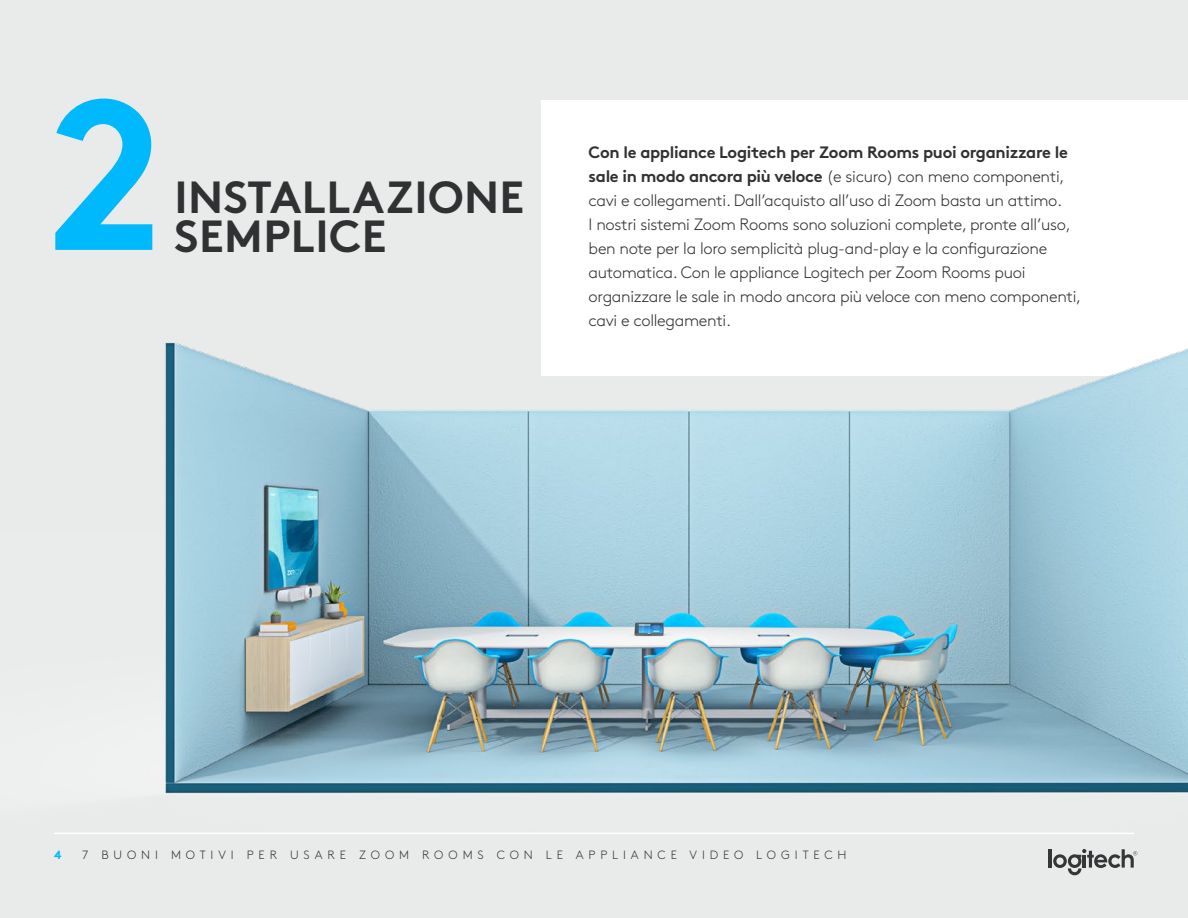
<style>
.page{position:relative;width:1188px;height:918px;background:#e9ebeb}
.page>*{position:absolute;margin:0;border:0;box-sizing:border-box;transform-origin:0 0}
.t1{font:700 213.15px "Brown Pro";color:#00b8fc}
.t2{font:700 45px/39px "Brown Pro";letter-spacing:.01em;color:#2f3132}
.t3{font:300 16.5px/24px "Brown Pro";letter-spacing:-.02em;color:#2f3132}
.t4{font:300 12px "Brown Pro";letter-spacing:.41em;color:#2f3132}
.t5{font:700 12px "Brown Pro";color:#00b8fc}
.s1{font-weight:700}
</style>
<div class="page">
<img style="left:54px;top:100px;width:1134px;height:776px">
<h1 class="t1" style="left:47px;top:3px;width:118px">2</h1>
<h2 class="t2" style="left:175px;top:173px;width:351px">INSTALLAZIONE<br>SEMPLICE</h2>
<p class="t3" style="left:589px;top:139px;width:494px"><span class="s1">Con le appliance Logitech per Zoom Rooms puoi organizzare le sale in modo ancora più veloce</span> (e sicuro) con meno componenti, cavi e collegamenti. Dall’acquisto all’uso di Zoom basta un attimo.<br>I nostri sistemi Zoom Rooms sono soluzioni complete, pronte all’uso, ben note per la loro semplicità plug-and-play e la configurazione automatica. Con le appliance Logitech per Zoom Rooms puoi organizzare le sale in modo ancora più veloce con meno componenti, cavi e collegamenti.</p>
<p class="t5" style="left:54px;top:845px;width:9px">4</p>
<p class="t4" style="left:82px;top:846px;width:766px">7 BUONI MOTIVI PER USARE ZOOM ROOMS CON LE APPLIANCE VIDEO LOGITECH</p>
</div>
